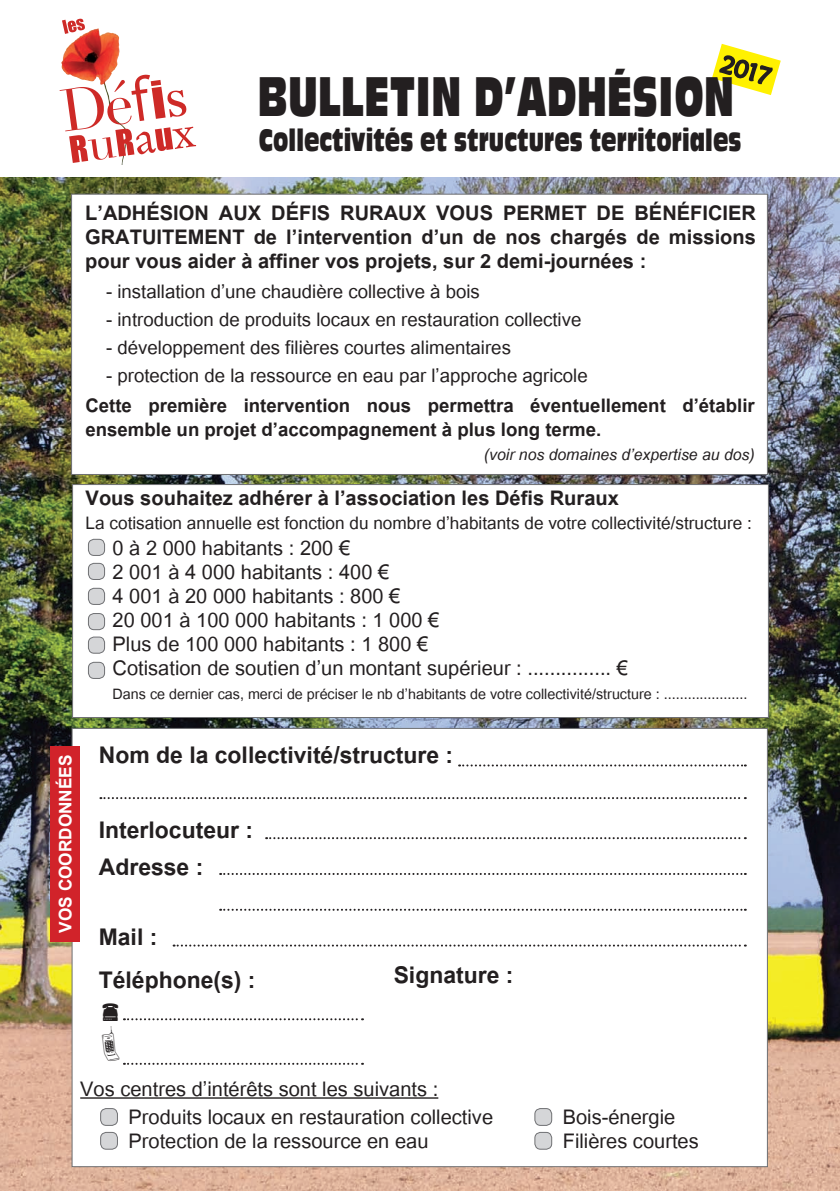
<style>
.page{position:relative;width:840px;height:1191px;background:#fff}
.page>*{position:absolute;margin:0;border:0;box-sizing:border-box;transform-origin:0 0}
.t1{font:54px "Antique Olive Compact";color:#231f20;scale:.67 1}
.t2{font:700 32px/70px "Utsaah";color:#231f20}
.t3{font:30px "Antique Olive Compact";color:#231f20;scale:.67 1}
.t4{font:28px/24px "Utsaah";color:#231f20}
.t5{font:700 28px/24px "Utsaah";color:#231f20;text-align:justify}
.t6{font:26px "Utsaah";color:#231f20}
.t7{font:700 26px/24px "Utsaah";color:#231f20}
.t8{font:24px "Utsaah";color:#231f20}
.t9{font:700 24px "Utsaah";color:#fff}
.t10{font:24px "Maiandra GD";color:#231f20}
.t11{font:italic 22px "Utsaah";color:#231f20}
.t12{font:20px "Utsaah";color:#231f20}
</style>
<div class="page">
<img style="left:0;top:178px;width:839px;height:1013px">
<img style="left:61px;top:29px;width:62px;height:136px">
<svg style="left:62px;top:19px;width:23px;height:15px"></svg>
<svg style="left:60px;top:75px;width:136px;height:88px"></svg>
<div style="left:72px;top:484px;width:696px;height:234px;background:#fff;border:1px solid #6f7073"></div>
<div style="left:88px;top:539px;width:16px;height:16px;background:#d5d6d8;border-radius:6px"></div>
<div style="left:88px;top:539px;width:17px;height:16px;border:1px solid #6f7073;border-radius:6px"></div>
<div style="left:88px;top:563px;width:16px;height:16px;background:#d5d6d8;border-radius:6px"></div>
<div style="left:88px;top:563px;width:17px;height:17px;border:1px solid #6f7073;border-radius:6px"></div>
<div style="left:88px;top:588px;width:16px;height:16px;background:#d5d6d8;border-radius:6px"></div>
<div style="left:88px;top:588px;width:17px;height:16px;border:1px solid #6f7073;border-radius:6px"></div>
<div style="left:88px;top:613px;width:16px;height:16px;background:#d5d6d8;border-radius:6px"></div>
<div style="left:88px;top:613px;width:17px;height:17px;border:1px solid #6f7073;border-radius:6px"></div>
<div style="left:88px;top:637px;width:16px;height:16px;background:#d5d6d8;border-radius:6px"></div>
<div style="left:88px;top:637px;width:17px;height:16px;border:1px solid #6f7073;border-radius:6px"></div>
<div style="left:88px;top:662px;width:16px;height:16px;background:#d5d6d8;border-radius:6px"></div>
<div style="left:88px;top:662px;width:17px;height:16px;border:1px solid #6f7073;border-radius:6px"></div>
<div style="left:71px;top:194px;width:696px;height:281px;background:#fff;border:1px solid #6f7073"></div>
<div style="left:72px;top:728px;width:695px;height:439px;background:#fff;border:1px solid #6f7073"></div>
<svg style="left:459px;top:764px;width:286px;height:2px"></svg>
<svg style="left:220px;top:873px;width:525px;height:2px"></svg>
<svg style="left:220px;top:908px;width:525px;height:2px"></svg>
<svg style="left:173px;top:944px;width:572px;height:2px"></svg>
<svg style="left:266px;top:837px;width:479px;height:2px"></svg>
<svg style="left:100px;top:797px;width:645px;height:2px"></svg>
<div style="left:101px;top:1108px;width:16px;height:17px;background:#d5d6d8;border-radius:6px"></div>
<div style="left:100px;top:1108px;width:18px;height:17px;border:1px solid #6f7073;border-radius:6px"></div>
<div style="left:101px;top:1132px;width:16px;height:17px;background:#d5d6d8;border-radius:6px"></div>
<div style="left:100px;top:1132px;width:18px;height:17px;border:1px solid #6f7073;border-radius:6px"></div>
<div style="left:534px;top:1108px;width:17px;height:17px;background:#d5d6d8;border-radius:6px"></div>
<div style="left:534px;top:1108px;width:17px;height:17px;border:1px solid #6f7073;border-radius:6px"></div>
<div style="left:534px;top:1132px;width:17px;height:17px;background:#d5d6d8;border-radius:6px"></div>
<div style="left:534px;top:1132px;width:17px;height:17px;border:1px solid #6f7073;border-radius:6px"></div>
<hr style="left:80px;top:1097px;width:358px;height:1px;background:#231f20">
<svg style="left:712px;top:44px;width:68px;height:51px"></svg>
<div style="left:50px;top:746px;width:30px;height:195px;background:#d1232a"></div>
<svg style="left:123px;top:1018px;width:240px;height:46px"></svg>
<p class="t10" style="left:725px;top:49px;width:52px;rotate:16deg">2017</p>
<h1 class="t1" style="left:258px;top:63px;width:712px">BULLETIN D’ADHÉSION</h1>
<p class="t3" style="left:259px;top:121px;width:720px">Collectivités et structures territoriales</p>
<p class="t5" style="left:85px;top:201px;width:672px">L’ADHÉSION AUX DÉFIS RURAUX VOUS PERMET DE BÉNÉFICIER GRATUITEMENT de l’intervention d’un de nos chargés de missions pour vous aider à affiner vos projets, sur 2 demi-journées :</p>
<p class="t6" style="left:106px;top:277px;width:375px">- installation d’une chaudière collective à bois</p>
<p class="t6" style="left:106px;top:305px;width:476px">- introduction de produits locaux en restauration collective</p>
<p class="t6" style="left:106px;top:333px;width:406px">- développement des filières courtes alimentaires</p>
<p class="t6" style="left:106px;top:361px;width:483px">- protection de la ressource en eau par l’approche agricole</p>
<p class="t7" style="left:85px;top:394px;width:670px">Cette première intervention nous permettra éventuellement d’établir ensemble un projet d’accompagnement à plus long terme.</p>
<p class="t11" style="left:483px;top:442px;width:272px">(voir nos domaines d’expertise au dos)</p>
<p class="t5" style="left:86px;top:487px;width:534px">Vous souhaitez adhérer à l’association les Défis Ruraux</p>
<p class="t8" style="left:86px;top:510px;width:667px">La cotisation annuelle est fonction du nombre d’habitants de votre collectivité/structure :</p>
<p class="t4" style="left:112px;top:537px;width:516px">0 à 2 000 habitants : 200 €<br>2 001 à 4 000 habitants : 400 €<br>4 001 à 20 000 habitants : 800 €<br>20 001 à 100 000 habitants : 1 000 €<br>Plus de 100 000 habitants : 1 800 €<br>Cotisation de soutien d’un montant supérieur : ............... €</p>
<p class="t12" style="left:112px;top:683px;width:636px">Dans ce dernier cas, merci de préciser le nb d’habitants de votre collectivité/structure : .....................</p>
<p class="t9" style="left:52px;top:932px;width:179px;rotate:-90deg">VOS COORDONNÉES</p>
<p class="t2" style="left:99px;top:720px;width:355px">Nom de la collectivité/structure :</p>
<p class="t2" style="left:99px;top:795px;width:156px">Interlocuteur :</p>
<p class="t2" style="left:99px;top:833px;width:106px">Adresse :<br>Mail :</p>
<p class="t2" style="left:99px;top:946px;width:158px">Téléphone(s) :</p>
<p class="t2" style="left:393px;top:940px;width:121px">Signature :</p>
<p class="t4" style="left:128px;top:1075px;width:366px;line-height:28px;text-indent:-48px">Vos centres d’intérêts sont les suivants :<br>Produits locaux en restauration collective</p>
<p class="t4" style="left:128px;top:1129px;width:301px">Protection de la ressource en eau</p>
<p class="t4" style="left:562px;top:1106px;width:137px">Bois-énergie<br>Filières courtes</p>
</div>
